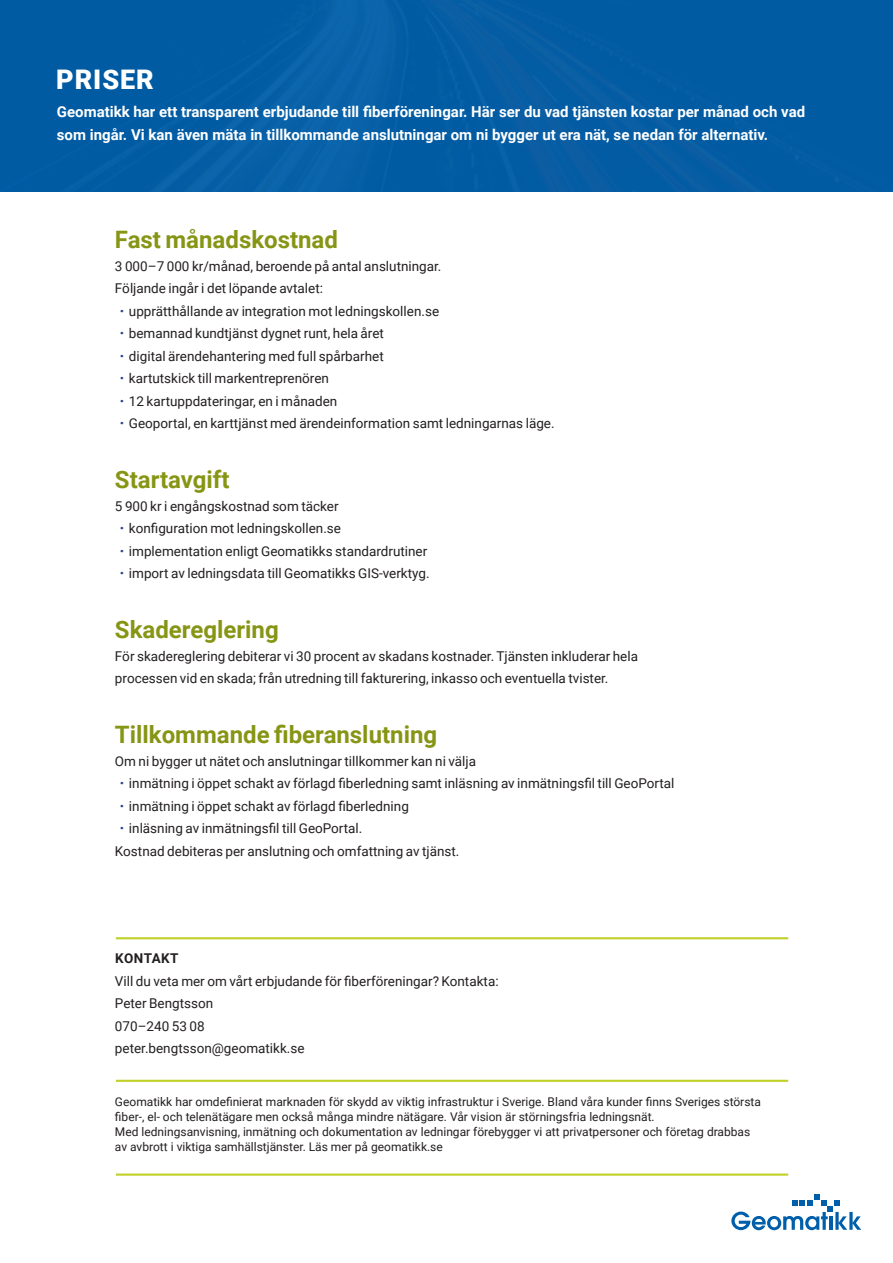
<style>
.page{position:relative;width:893px;height:1263px;background:#fff}
.page>*{position:absolute;margin:0;border:0;box-sizing:border-box;transform-origin:0 0}
.t1{font:900 27px "Roboto";letter-spacing:.035em;color:#fff}
.t2{font:700 24px "Roboto";color:#869514}
.t3{font:700 15px "Roboto";color:#fff}
.t4{font:13.5px "Roboto";color:#231f20}
.t5{font:700 13.5px "Roboto";letter-spacing:.03em;color:#231f20}
.t6{font:12px/15px "Roboto";color:#231f20}
.s1{font-size:22.5px;color:#253f8e}
</style>
<div class="page">
<hr style="left:116px;top:1080px;width:672px;height:2px;background:#c0d128">
<hr style="left:116px;top:1173px;width:672px;height:3px;background:#c0d128">
<hr style="left:116px;top:937px;width:672px;height:2px;background:#c0d128">
<svg style="left:731px;top:1195px;width:130px;height:35px"></svg>
<div style="left:0;top:0;width:892px;height:192px;background:#015ba3"></div>
<p class="t1" style="left:56px;top:61px;width:99px">PRISER</p>
<p class="t3" style="left:57px;top:102px;width:750px">Geomatikk har ett transparent erbjudande till fiberföreningar. Här ser du vad tjänsten kostar per månad och vad</p>
<p class="t3" style="left:57px;top:124px;width:713px">som ingår. Vi kan även mäta in tillkommande anslutningar om ni bygger ut era nät, se nedan för alternativ.</p>
<p class="t2" style="left:115px;top:223px;width:224px">Fast månadskostnad</p>
<p class="t4" style="left:115px;top:256px;width:328px">3 000–7 000 kr/månad, beroende på antal anslutningar.</p>
<p class="t4" style="left:115px;top:279px;width:210px">Följande ingår i det löpande avtalet:</p>
<p class="t4" style="left:119px;top:301px;width:321px"><span class="s1">·</span> upprätthållande av integration mot ledningskollen.se</p>
<p class="t4" style="left:119px;top:324px;width:266px"><span class="s1">·</span> bemannad kundtjänst dygnet runt, hela året</p>
<p class="t4" style="left:119px;top:346px;width:266px"><span class="s1">·</span> digital ärendehantering med full spårbarhet</p>
<p class="t4" style="left:119px;top:369px;width:211px"><span class="s1">·</span> kartutskick till markentreprenören</p>
<p class="t4" style="left:119px;top:391px;width:220px"><span class="s1">·</span> 12 kartuppdateringar, en i månaden</p>
<p class="t4" style="left:119px;top:414px;width:437px"><span class="s1">·</span> Geoportal, en karttjänst med ärendeinformation samt ledningarnas läge.</p>
<p class="t2" style="left:115px;top:463px;width:116px">Startavgift</p>
<p class="t4" style="left:115px;top:496px;width:225px">5 900 kr i engångskostnad som täcker</p>
<p class="t4" style="left:119px;top:519px;width:223px"><span class="s1">·</span> konfiguration mot ledningskollen.se</p>
<p class="t4" style="left:119px;top:541px;width:310px"><span class="s1">·</span> implementation enligt Geomatikks standardrutiner</p>
<p class="t4" style="left:119px;top:564px;width:312px"><span class="s1">·</span> import av ledningsdata till Geomatikks GIS-verktyg.</p>
<p class="t2" style="left:115px;top:613px;width:165px">Skadereglering</p>
<p class="t4" style="left:115px;top:646px;width:525px">För skadereglering debiterar vi 30 procent av skadans kostnader. Tjänsten inkluderar hela</p>
<p class="t4" style="left:115px;top:669px;width:495px">processen vid en skada; från utredning till fakturering, inkasso och eventuella tvister.</p>
<p class="t2" style="left:115px;top:718px;width:324px">Tillkommande fiberanslutning</p>
<p class="t4" style="left:115px;top:751px;width:363px">Om ni bygger ut nätet och anslutningar tillkommer kan ni välja</p>
<p class="t4" style="left:119px;top:774px;width:557px"><span class="s1">·</span> inmätning i öppet schakt av förlagd fiberledning samt inläsning av inmätningsfil till GeoPortal</p>
<p class="t4" style="left:119px;top:796px;width:291px"><span class="s1">·</span> inmätning i öppet schakt av förlagd fiberledning</p>
<p class="t4" style="left:119px;top:819px;width:245px"><span class="s1">·</span> inläsning av inmätningsfil till GeoPortal.</p>
<p class="t4" style="left:115px;top:841px;width:346px">Kostnad debiteras per anslutning och omfattning av tjänst.</p>
<p class="t5" style="left:115px;top:949px;width:65px">KONTAKT</p>
<p class="t4" style="left:115px;top:971px;width:385px">Vill du veta mer om vårt erbjudande för fiberföreningar? Kontakta:</p>
<p class="t4" style="left:115px;top:994px;width:100px">Peter Bengtsson</p>
<p class="t4" style="left:115px;top:1016px;width:91px">070–240 53 08</p>
<p class="t4" style="left:115px;top:1039px;width:191px">peter.bengtsson@geomatikk.se</p>
<p class="t6" style="left:115px;top:1093px;width:647px">Geomatikk har omdefinierat marknaden för skydd av viktig infrastruktur i Sverige. Bland våra kunder finns Sveriges största fiber-, el- och telenätägare men också många mindre nätägare. Vår vision är störningsfria ledningsnät.</p>
<p class="t6" style="left:115px;top:1123px;width:637px">Med ledningsanvisning, inmätning och dokumentation av ledningar förebygger vi att privatpersoner och företag drabbas</p>
<p class="t6" style="left:115px;top:1138px;width:329px">av avbrott i viktiga samhällstjänster. Läs mer på geomatikk.se</p>
</div>
